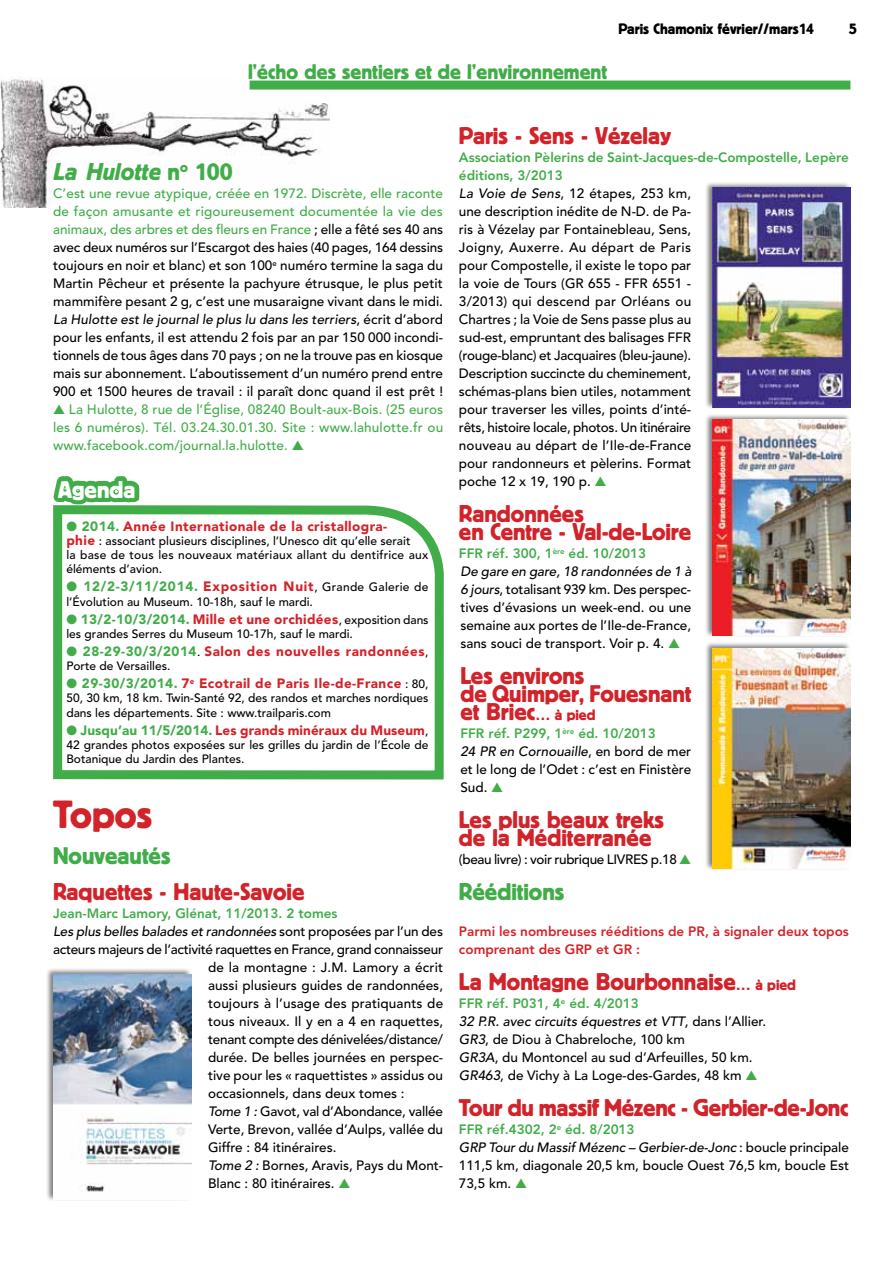
<style>
.page{position:relative;width:893px;height:1263px;background:#fff}
.page>*{position:absolute;margin:0;border:0;box-sizing:border-box;transform-origin:0 0}
.t1{font:39px "Block BE";color:#d2232a}
.t2{font:24px/18px "Block BE";color:#d2232a}
.t3{font:24px "Block BE";color:#41ad49}
.t4{font:italic 24px "Block BE";color:#41ad49}
.t5{font:24px "Block BE";color:#fff}
.t6{font:21px "Block BE";color:#41ad49}
.t7{font:15px "Block BE";color:#000}
.t8{font:500 13.5px/18px "Avenir";color:#000}
.t9{font:900 13.5px "Avenir";letter-spacing:.03em;color:#d2232a}
.t10{font:500 13.5px/18px "Avenir";letter-spacing:.005em;color:#41ad49;text-align:justify}
.t11{font:800 13.5px/18px "Avenir";color:#d2232a}
.t12{font:500 13.5px "Avenir";letter-spacing:-.02em;color:#000}
.t13{font:italic 500 13.5px "Avenir";letter-spacing:-.01em;color:#000}
.t14{font:900 13.5px "Avenir";letter-spacing:.01em;color:#d2232a}
.t15{font:800 13.5px "Avenir";color:#41ad49}
.t16{font:500 13.5px "Avenir";letter-spacing:-.025em;color:#000}
.t17{font:500 12px/14.2px "Avenir";color:#000}
.s1{font-style:normal}
.s2{color:#41ad49}
.s3{font-style:italic}
.s4{font-weight:900;font-size:13.5px;color:#d2232a}
.s5{font-weight:900;font-size:13.5px;color:#41ad49}
.s6{font-weight:500;font-size:12px;color:#000}
.s7{font-weight:800;color:#41ad49}
.s8{font-size:15px}
</style>
<div class="page">
<img style="left:0;top:79px;width:330px;height:128px">
<div style="left:45px;top:967px;width:147px;height:234px;background:#000;opacity:.5"></div>
<img style="left:53px;top:974px;width:138px;height:225px">
<div style="left:704px;top:181px;width:147px;height:228px;background:#000;opacity:.5"></div>
<img style="left:712px;top:188px;width:138px;height:219px">
<div style="left:704px;top:642px;width:147px;height:229px;background:#000;opacity:.5"></div>
<img style="left:712px;top:649px;width:138px;height:220px">
<div style="left:704px;top:413px;width:147px;height:225px;background:#000;opacity:.5"></div>
<img style="left:712px;top:420px;width:138px;height:216px">
<div style="left:250px;top:81px;width:600px;height:9px;background:#41ad49"></div>
<svg style="left:53px;top:505px;width:391px;height:275px"></svg>
<svg style="left:53px;top:476px;width:91px;height:64px"></svg>
<p class="t7" style="left:618px;top:20px;width:197px">Paris Chamonix février//mars14</p>
<p class="t7" style="left:849px;top:20px;width:9px">5</p>
<h3 class="t6" style="left:248px;top:60px;width:361px">l’écho des sentiers et de l’environnement</h3>
<h2 class="t4" style="left:53px;top:158px;width:181px">La Hulotte <span class="s1">n</span><sup>o</sup> <span class="s1">100</span></h2>
<p class="t8" style="left:53px;top:185px;width:392px;text-align:justify"><span class="s2">C’est une revue atypique, créée en 1972. Discrète, elle raconte de façon amusante et rigoureusement documentée la vie des animaux, des arbres et des fleurs en France</span> ; elle a fêté ses 40 ans avec deux numéros sur l’Escargot des haies (40 pages, 164 dessins toujours en noir et blanc) et son 100<sup>e</sup> numéro termine la saga du Martin Pêcheur et présente la pachyure étrusque, le plus petit mammifère pesant 2 g, c’est une musaraigne vivant dans le midi.<br><span class="s3">La Hulotte est le journal le plus lu dans les terriers</span>, écrit d’abord pour les enfants, il est attendu 2 fois par an par 150 000 incondi&shy;tionnels de tous âges dans 70 pays ; on ne la trouve pas en kiosque mais sur abonnement. L’aboutissement d’un numéro prend entre 900 et 1500 heures de travail : il paraît donc quand il est prêt !</p>
<p class="t10" style="left:53px;top:401px;width:392px">▲ La Hulotte, 8 rue de l’Église, 08240 Boult-aux-Bois. (25 euros les 6 numéros). Tél. 03.24.30.01.30. Site : www.lahulotte.fr ou www.facebook.com/journal.la.hulotte. ▲</p>
<h2 class="t5" style="left:58px;top:476px;width:79px">Agenda</h2>
<p class="t9" style="left:66px;top:518px;width:322px"><span class="s2">● 2014.</span> Année Internationale de la cristallogra-</p>
<p class="t17" style="left:66px;top:534px;width:363px"><span class="s4">phie</span> : associant plusieurs disciplines, l’Unesco dit qu’elle serait<br>la base de tous les nouveaux matériaux allant du dentifrice aux éléments d’avion.</p>
<p class="t17" style="left:66px;top:580px;width:364px"><span class="s2">●</span> <span class="s5">12/2-3/11/2014.</span> <span class="s4">Exposition Nuit</span>, Grande Galerie de l’Évolution au Museum. 10-18h, sauf le mardi.</p>
<p class="t9" style="left:66px;top:611px;width:364px"><span class="s2">● 13/2-10/3/2014.</span> Mille et une orchidées<span class="s6">, exposition dans</span></p>
<p class="t17" style="left:66px;top:627px;width:288px">les grandes Serres du Museum 10-17h, sauf le mardi.</p>
<p class="t9" style="left:66px;top:643px;width:364px"><span class="s2">● 28-29-30/3/2014</span><span class="s6">.</span> Salon des nouvelles randonnées<span class="s6">,</span></p>
<p class="t17" style="left:66px;top:659px;width:106px">Porte de Versailles.</p>
<p class="t9" style="left:66px;top:675px;width:364px"><span class="s2">● 29-30/3/2014.</span> 7<sup>e</sup> Ecotrail de Paris Ile-de-France <span class="s6">: 80,</span></p>
<p class="t17" style="left:66px;top:691px;width:364px">50, 30 km, 18 km. Twin-Santé 92, des randos et marches nordiques dans les départements. Site : www.trailparis.com</p>
<p class="t14" style="left:66px;top:722px;width:364px"><span class="s2">● Jusqu’au 11/5/2014.</span> Les grands minéraux du Museum<span class="s6">,</span></p>
<p class="t17" style="left:66px;top:738px;width:364px">42 grandes photos exposées sur les grilles du jardin de l’École de<br>Botanique du Jardin des Plantes.</p>
<h1 class="t1" style="left:53px;top:793px;width:101px">Topos</h1>
<h2 class="t3" style="left:53px;top:842px;width:119px">Nouveautés</h2>
<h2 class="t2" style="left:53px;top:882px;width:253px">Raquettes - Haute-Savoie</h2>
<p class="t15" style="left:53px;top:905px;width:286px">Jean-Marc Lamory, Glénat, 11/2013. 2 tomes</p>
<p class="t13" style="left:53px;top:924px;width:391px">Les plus belles balades et randonnées <span class="s1">sont proposées par l’un des</span></p>
<p class="t12" style="left:53px;top:942px;width:391px">acteurs majeurs de l’activité raquettes en France, grand connaisseur</p>
<p class="t8" style="left:208px;top:959px;width:237px">de la montagne : J.M. Lamory a écrit</p>
<p class="t8" style="left:208px;top:977px;width:237px">aussi plusieurs guides de randonnées,</p>
<p class="t8" style="left:208px;top:995px;width:237px">toujours à l’usage des pratiquants de</p>
<p class="t8" style="left:208px;top:1013px;width:237px">tous niveaux. Il y en a 4 en raquettes,</p>
<p class="t8" style="left:208px;top:1031px;width:237px">tenant compte des dénivelées/distance/</p>
<p class="t8" style="left:208px;top:1049px;width:237px">durée. De belles journées en perspec-</p>
<p class="t8" style="left:208px;top:1067px;width:237px">tive pour les « raquettistes » assidus ou</p>
<p class="t8" style="left:208px;top:1085px;width:198px">occasionnels, dans deux tomes :</p>
<p class="t8" style="left:208px;top:1103px;width:236px"><span class="s3">Tome 1 :</span> Gavot, val d’Abondance, vallée</p>
<p class="t8" style="left:208px;top:1121px;width:237px">Verte, Brevon, vallée d’Aulps, vallée du</p>
<p class="t8" style="left:208px;top:1139px;width:130px">Giffre : 84 itinéraires.</p>
<p class="t8" style="left:208px;top:1157px;width:237px"><span class="s3">Tome 2 :</span> Bornes, Aravis, Pays du Mont-</p>
<p class="t8" style="left:208px;top:1175px;width:144px">Blanc : 80 itinéraires. <span class="s2">▲</span></p>
<h2 class="t2" style="left:459px;top:126px;width:214px">Paris - Sens - Vézelay</h2>
<p class="t8" style="left:459px;top:149px;width:392px"><span class="s7">Association Pèlerins de Saint-Jacques-de-Compostelle, Lepère éditions, 3/2013<br></span><span class="s3">La Voie de Sens</span>, 12 étapes, 253 km,<br>une description inédite de N-D. de Pa-<br>ris à Vézelay par Fontainebleau, Sens,<br>Joigny, Auxerre. Au départ de Paris<br>pour Compostelle, il existe le topo par<br>la voie de Tours (GR 655 - FFR 6551 -<br>3/2013) qui descend par Orléans ou<br>Chartres ; la Voie de Sens passe plus au<br>sud-est, empruntant des balisages FFR<br>(rouge-blanc) et Jacquaires (bleu-jaune).<br>Description succincte du cheminement,<br>schémas-plans bien utiles, notamment<br>pour traverser les villes, points d’inté-<br>rêts, histoire locale, photos. Un itinéraire<br>nouveau au départ de l’Ile-de-France<br>pour randonneurs et pèlerins. Format<br>poche 12 x 19, 190 p. <span class="s2">▲</span></p>
<h2 class="t2" style="left:459px;top:504px;width:234px">Randonnées<br>en Centre - Val-de-Loire</h2>
<p class="t8" style="left:459px;top:545px;width:234px"><span class="s7">FFR réf. 300, 1</span><sup>ère</sup> <span class="s7">éd. 10/2013<br></span><span class="s3">De gare en gare, 18 randonnées de 1 à 6 jours</span>, totalisant 939 km. Des perspec&shy;tives d’évasions un week-end. ou une semaine aux portes de l’Ile-de-France, sans souci de transport. Voir p. 4. <span class="s2">▲</span></p>
<h2 class="t2" style="left:460px;top:666px;width:232px">Les environs<br>de Quimper, Fouesnant et Briec<span class="s8">… à pied</span></h2>
<p class="t8" style="left:460px;top:725px;width:232px"><span class="s7">FFR réf. P299, 1</span><sup>ère</sup> <span class="s7">éd. 10/2013<br></span><span class="s3">24 PR en Cornouaille</span>, en bord de mer et le long de l’Odet : c’est en Finistère<br>Sud. <span class="s2">▲</span></p>
<h2 class="t2" style="left:459px;top:810px;width:207px">Les plus beaux treks de la Méditerranée</h2>
<p class="t16" style="left:459px;top:852px;width:234px">(beau livre) : voir rubrique LIVRES p.18 <span class="s2">▲</span></p>
<h2 class="t3" style="left:459px;top:878px;width:107px">Rééditions</h2>
<p class="t11" style="left:459px;top:922px;width:391px">Parmi les nombreuses rééditions de PR, à signaler deux topos comprenant des GRP et GR :</p>
<h2 class="t2" style="left:459px;top:972px;width:338px">La Montagne Bourbonnaise<span class="s8">… à pied</span></h2>
<p class="t8" style="left:459px;top:995px;width:309px"><span class="s7">FFR réf. P031, 4</span><sup>e</sup> <span class="s7">éd. 4/2013<br></span><span class="s3">32 P.R. avec circuits équestres et VTT</span>, dans l’Allier.<br><span class="s3">GR3</span>, de Diou à Chabreloche, 100 km<br><span class="s3">GR3A</span>, du Montoncel au sud d’Arfeuilles, 50 km.<br><span class="s3">GR463</span>, de Vichy à La Loge-des-Gardes, 48 km <span class="s2">▲</span></p>
<h2 class="t2" style="left:459px;top:1098px;width:391px">Tour du massif Mézenc - Gerbier-de-Jonc</h2>
<p class="t8" style="left:459px;top:1121px;width:391px"><span class="s7">FFR réf.4302, 2</span><sup>e</sup> <span class="s7">éd. 8/2013<br></span><span class="s3">GRP Tour du Massif Mézenc – Gerbier-de-Jonc</span> : boucle principale 111,5 km, diagonale 20,5 km, boucle Ouest 76,5 km, boucle Est 73,5 km. <span class="s2">▲</span></p>
</div>
